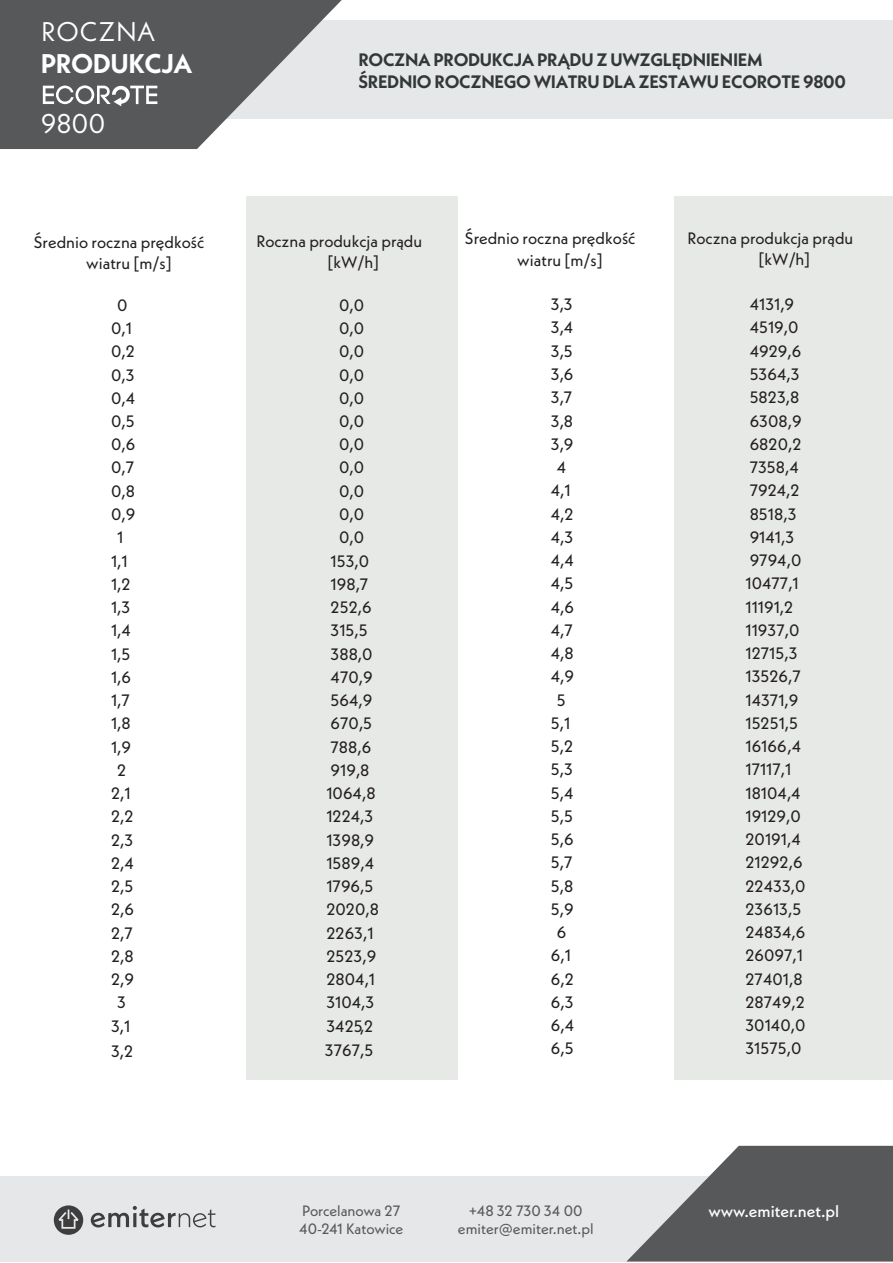
<style>
.page{position:relative;width:893px;height:1263px;background:#fff}
.page>*{position:absolute;margin:0;border:0;box-sizing:border-box;transform-origin:0 0}
.t1{font:27.15px "Neue Kabel";color:#fff}
.t2{font:700 27px "Neue Kabel";letter-spacing:-.02em;color:#fff}
.t3{font:27px "Neue Kabel";letter-spacing:.01em;color:#fff}
.t4{font:700 18px/21.6px "Neue Kabel";letter-spacing:-.02em;color:#323738}
.t5{font:16.5px/21.3px "Neue Kabel";color:#231f20}
.t6{font:500 16.5px "Neue Kabel";color:#fff}
.t7{font:15px/18px "Neue Kabel";color:#57585a;text-align:center}
</style>
<div class="page">
<div style="left:0;top:20px;width:892px;height:99px;background:#e6e7e9"></div>
<svg style="left:0;top:0;width:342px;height:149px;fill:#57585a"></svg>
<div style="left:0;top:1176px;width:892px;height:86px;background:#e6e7e9"></div>
<svg style="left:626px;top:1146px;width:266px;height:116px"></svg>
<svg style="left:91px;top:1206px;width:124px;height:21px"></svg>
<svg style="left:54px;top:1205px;width:29px;height:30px"></svg>
<svg style="left:43px;top:85px;width:114px;height:21px"></svg>
<div style="left:674px;top:196px;width:218px;height:884px;background:#e7e9e7"></div>
<div style="left:246px;top:196px;width:212px;height:884px;background:#e7e9e7"></div>
<h2 class="t3" style="left:41px;top:14px;width:116px">ROCZNA</h2>
<h2 class="t2" style="left:41px;top:47px;width:153px">PRODUKCJA</h2>
<h1 class="t1" style="left:41px;top:106px;width:66px">9800</h1>
<p class="t4" style="left:358px;top:49px;width:489px">ROCZNA PRODUKCJA PRĄDU Z UWZGLĘDNIENIEM<br>ŚREDNIO ROCZNEGO WIATRU DLA ZESTAWU ECOROTE 9800</p>
<p class="t5" style="left:86px;top:231px;width:120px;text-indent:-52px">Średnio roczna prędkość wiatru [m/s]</p>
<p class="t5" style="left:327px;top:231px;width:96px;text-indent:-71px">Roczna produkcja prądu [kW/h]</p>
<p class="t5" style="left:517px;top:228px;width:120px;text-indent:-52px">Średnio roczna prędkość wiatru [m/s]</p>
<p class="t5" style="left:758px;top:227px;width:96px;text-indent:-71px">Roczna produkcja prądu [kW/h]</p>
<p class="t5" style="left:117px;top:294px;width:12px">0</p>
<p class="t5" style="left:339px;top:294px;width:27px">0,0</p>
<p class="t5" style="left:111px;top:317px;width:22px">0,1</p>
<p class="t5" style="left:339px;top:317px;width:27px">0,0</p>
<p class="t5" style="left:111px;top:340px;width:25px">0,2</p>
<p class="t5" style="left:339px;top:340px;width:27px">0,0</p>
<p class="t5" style="left:111px;top:364px;width:25px">0,3</p>
<p class="t5" style="left:339px;top:364px;width:27px">0,0</p>
<p class="t5" style="left:111px;top:387px;width:26px">0,4</p>
<p class="t5" style="left:339px;top:387px;width:27px">0,0</p>
<p class="t5" style="left:111px;top:410px;width:25px">0,5</p>
<p class="t5" style="left:339px;top:410px;width:27px">0,0</p>
<p class="t5" style="left:111px;top:433px;width:26px">0,6</p>
<p class="t5" style="left:339px;top:433px;width:27px">0,0</p>
<p class="t5" style="left:111px;top:457px;width:25px">0,7</p>
<p class="t5" style="left:339px;top:457px;width:27px">0,0</p>
<p class="t5" style="left:111px;top:480px;width:25px">0,8</p>
<p class="t5" style="left:339px;top:480px;width:27px">0,0</p>
<p class="t5" style="left:111px;top:503px;width:26px">0,9</p>
<p class="t5" style="left:339px;top:503px;width:27px">0,0</p>
<p class="t5" style="left:117px;top:527px;width:8px">1</p>
<p class="t5" style="left:339px;top:527px;width:27px">0,0</p>
<p class="t5" style="left:111px;top:550px;width:18px">1,1</p>
<p class="t5" style="left:330px;top:550px;width:40px">153,0</p>
<p class="t5" style="left:111px;top:573px;width:21px">1,2</p>
<p class="t5" style="left:330px;top:573px;width:39px">198,7</p>
<p class="t5" style="left:111px;top:596px;width:21px">1,3</p>
<p class="t5" style="left:330px;top:596px;width:43px">252,6</p>
<p class="t5" style="left:111px;top:620px;width:21px">1,4</p>
<p class="t5" style="left:330px;top:620px;width:39px">315,5</p>
<p class="t5" style="left:111px;top:643px;width:21px">1,5</p>
<p class="t5" style="left:330px;top:643px;width:44px">388,0</p>
<p class="t5" style="left:111px;top:666px;width:22px">1,6</p>
<p class="t5" style="left:330px;top:666px;width:44px">470,9</p>
<p class="t5" style="left:111px;top:689px;width:20px">1,7</p>
<p class="t5" style="left:330px;top:689px;width:43px">564,9</p>
<p class="t5" style="left:111px;top:713px;width:21px">1,8</p>
<p class="t5" style="left:330px;top:713px;width:43px">670,5</p>
<p class="t5" style="left:111px;top:736px;width:22px">1,9</p>
<p class="t5" style="left:330px;top:736px;width:42px">788,6</p>
<p class="t5" style="left:117px;top:759px;width:11px">2</p>
<p class="t5" style="left:330px;top:759px;width:40px">919,8</p>
<p class="t5" style="left:111px;top:782px;width:21px">2,1</p>
<p class="t5" style="left:326px;top:782px;width:51px">1064,8</p>
<p class="t5" style="left:111px;top:806px;width:24px">2,2</p>
<p class="t5" style="left:326px;top:806px;width:48px">1224,3</p>
<p class="t5" style="left:111px;top:829px;width:24px">2,3</p>
<p class="t5" style="left:326px;top:829px;width:49px">1398,9</p>
<p class="t5" style="left:111px;top:852px;width:24px">2,4</p>
<p class="t5" style="left:326px;top:852px;width:49px">1589,4</p>
<p class="t5" style="left:111px;top:875px;width:24px">2,5</p>
<p class="t5" style="left:326px;top:875px;width:49px">1796,5</p>
<p class="t5" style="left:111px;top:899px;width:25px">2,6</p>
<p class="t5" style="left:326px;top:899px;width:54px">2020,8</p>
<p class="t5" style="left:111px;top:922px;width:23px">2,7</p>
<p class="t5" style="left:326px;top:922px;width:49px">2263,1</p>
<p class="t5" style="left:111px;top:945px;width:24px">2,8</p>
<p class="t5" style="left:326px;top:945px;width:51px">2523,9</p>
<p class="t5" style="left:111px;top:968px;width:25px">2,9</p>
<p class="t5" style="left:326px;top:968px;width:50px">2804,1</p>
<p class="t5" style="left:117px;top:992px;width:10px">3</p>
<p class="t5" style="left:326px;top:992px;width:49px">3104,3</p>
<p class="t5" style="left:111px;top:1015px;width:21px">3,1</p>
<p class="t5" style="left:326px;top:1015px;width:48px">3425,2</p>
<p class="t5" style="left:111px;top:1041px;width:24px">3,2</p>
<p class="t5" style="left:325px;top:1039px;width:50px">3767,5</p>
<p class="t5" style="left:551px;top:293px;width:23px">3,3</p>
<p class="t5" style="left:749px;top:293px;width:46px">4131,9</p>
<p class="t5" style="left:551px;top:317px;width:24px">3,4</p>
<p class="t5" style="left:749px;top:317px;width:50px">4519,0</p>
<p class="t5" style="left:551px;top:340px;width:24px">3,5</p>
<p class="t5" style="left:749px;top:340px;width:53px">4929,6</p>
<p class="t5" style="left:551px;top:363px;width:24px">3,6</p>
<p class="t5" style="left:749px;top:363px;width:51px">5364,3</p>
<p class="t5" style="left:551px;top:387px;width:23px">3,7</p>
<p class="t5" style="left:749px;top:387px;width:51px">5823,8</p>
<p class="t5" style="left:551px;top:410px;width:24px">3,8</p>
<p class="t5" style="left:749px;top:410px;width:53px">6308,9</p>
<p class="t5" style="left:551px;top:433px;width:24px">3,9</p>
<p class="t5" style="left:749px;top:433px;width:53px">6820,2</p>
<p class="t5" style="left:557px;top:456px;width:11px">4</p>
<p class="t5" style="left:749px;top:456px;width:51px">7358,4</p>
<p class="t5" style="left:551px;top:479px;width:21px">4,1</p>
<p class="t5" style="left:749px;top:479px;width:51px">7924,2</p>
<p class="t5" style="left:551px;top:503px;width:24px">4,2</p>
<p class="t5" style="left:749px;top:503px;width:48px">8518,3</p>
<p class="t5" style="left:551px;top:526px;width:24px">4,3</p>
<p class="t5" style="left:749px;top:526px;width:46px">9141,3</p>
<p class="t5" style="left:551px;top:549px;width:25px">4,4</p>
<p class="t5" style="left:749px;top:549px;width:53px">9794,0</p>
<p class="t5" style="left:551px;top:573px;width:24px">4,5</p>
<p class="t5" style="left:745px;top:573px;width:55px">10477,1</p>
<p class="t5" style="left:551px;top:596px;width:25px">4,6</p>
<p class="t5" style="left:745px;top:596px;width:49px">11191,2</p>
<p class="t5" style="left:551px;top:619px;width:24px">4,7</p>
<p class="t5" style="left:745px;top:619px;width:55px">11937,0</p>
<p class="t5" style="left:551px;top:642px;width:24px">4,8</p>
<p class="t5" style="left:745px;top:642px;width:53px">12715,3</p>
<p class="t5" style="left:551px;top:666px;width:25px">4,9</p>
<p class="t5" style="left:745px;top:666px;width:57px">13526,7</p>
<p class="t5" style="left:557px;top:689px;width:10px">5</p>
<p class="t5" style="left:745px;top:689px;width:54px">14371,9</p>
<p class="t5" style="left:551px;top:712px;width:21px">5,1</p>
<p class="t5" style="left:745px;top:712px;width:54px">15251,5</p>
<p class="t5" style="left:551px;top:735px;width:24px">5,2</p>
<p class="t5" style="left:745px;top:735px;width:57px">16166,4</p>
<p class="t5" style="left:551px;top:759px;width:24px">5,3</p>
<p class="t5" style="left:745px;top:759px;width:47px">17117,1</p>
<p class="t5" style="left:551px;top:782px;width:24px">5,4</p>
<p class="t5" style="left:745px;top:782px;width:57px">18104,4</p>
<p class="t5" style="left:551px;top:805px;width:24px">5,5</p>
<p class="t5" style="left:745px;top:805px;width:57px">19129,0</p>
<p class="t5" style="left:551px;top:828px;width:24px">5,6</p>
<p class="t5" style="left:745px;top:828px;width:57px">20191,4</p>
<p class="t5" style="left:551px;top:852px;width:23px">5,7</p>
<p class="t5" style="left:745px;top:852px;width:59px">21292,6</p>
<p class="t5" style="left:551px;top:875px;width:24px">5,8</p>
<p class="t5" style="left:745px;top:875px;width:61px">22433,0</p>
<p class="t5" style="left:551px;top:898px;width:24px">5,9</p>
<p class="t5" style="left:745px;top:898px;width:57px">23613,5</p>
<p class="t5" style="left:557px;top:922px;width:11px">6</p>
<p class="t5" style="left:745px;top:922px;width:61px">24834,6</p>
<p class="t5" style="left:551px;top:945px;width:22px">6,1</p>
<p class="t5" style="left:745px;top:945px;width:59px">26097,1</p>
<p class="t5" style="left:551px;top:968px;width:25px">6,2</p>
<p class="t5" style="left:745px;top:968px;width:59px">27401,8</p>
<p class="t5" style="left:551px;top:991px;width:24px">6,3</p>
<p class="t5" style="left:745px;top:991px;width:61px">28749,2</p>
<p class="t5" style="left:551px;top:1015px;width:25px">6,4</p>
<p class="t5" style="left:745px;top:1015px;width:61px">30140,0</p>
<p class="t5" style="left:551px;top:1038px;width:24px">6,5</p>
<p class="t5" style="left:745px;top:1038px;width:57px">31575,0</p>
<p class="t7" style="left:458px;top:1201px;width:137px">+48 32 730 34 00 emiter@emiter.net.pl</p>
<p class="t7" style="left:299px;top:1201px;width:106px;text-align:left">Porcelanowa 27<br>40-241 Katowice</p>
<p class="t6" style="left:708px;top:1200px;width:132px">www.emiter.net.pl</p>
</div>
